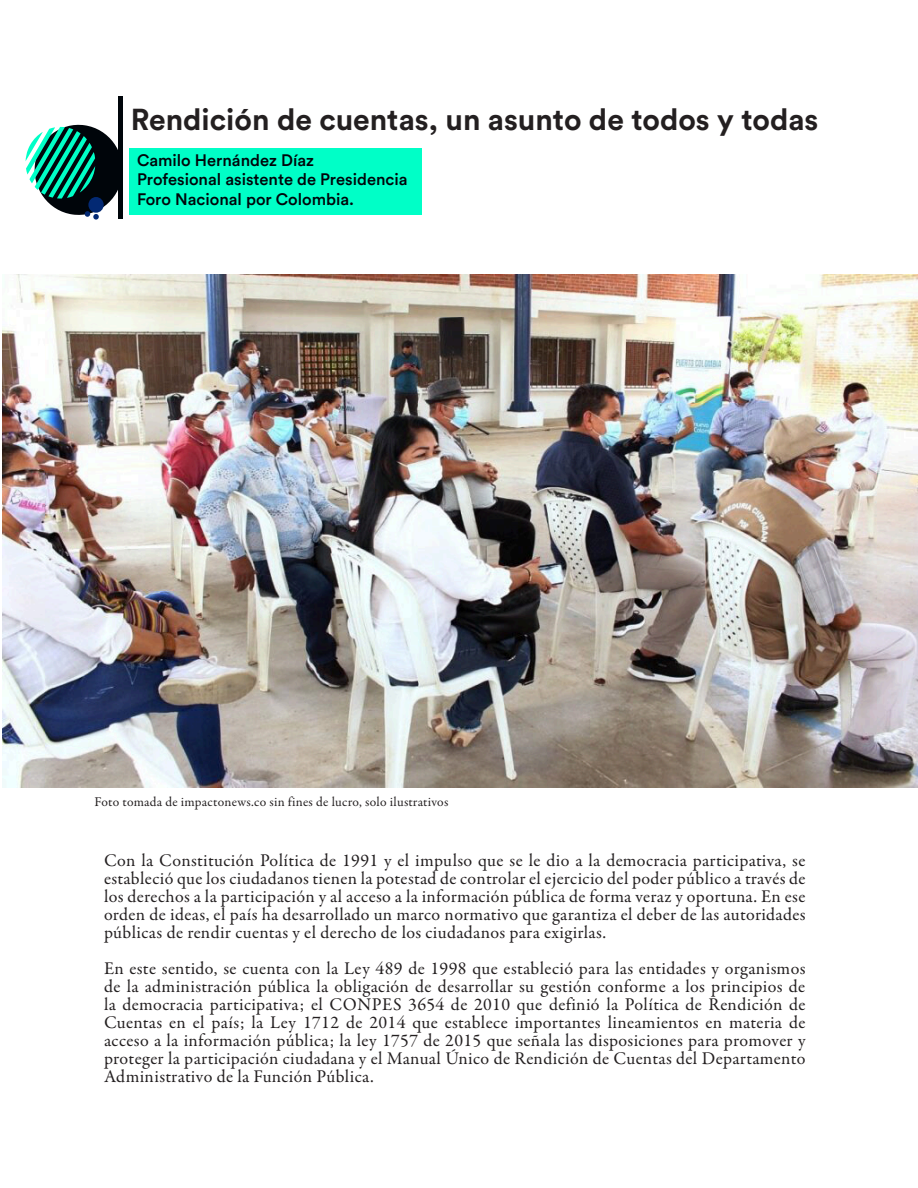
<style>
.page{position:relative;width:918px;height:1188px;background:#fff}
.page>*{position:absolute;margin:0;border:0;box-sizing:border-box;transform-origin:0 0}
.t1{font:700 30px "Circular Std";color:#231f20}
.t2{font:18px/18px "Garamond Premr Pro";letter-spacing:.02em;color:#231f20;text-align:justify}
.t3{font:500 16.5px "Circular Std";color:#00050a}
.t4{font:13.5px "Garamond Premr Pro";letter-spacing:.015em;color:#231f20}
</style>
<div class="page">
<hr style="left:118px;top:96px;width:4px;height:123px;background:#00050a">
<div style="left:129px;top:148px;width:292px;height:67px;background:#00ffc7"></div>
<svg style="left:26px;top:122px;width:97px;height:98px"></svg>
<img style="left:3px;top:274px;width:915px;height:514px">
<p class="t1" style="left:131px;top:100px;width:689px">Rendición de cuentas, un asunto de todos y todas</p>
<p class="t3" style="left:137px;top:149px;width:178px">Camilo Hernández Díaz</p>
<p class="t3" style="left:137px;top:169px;width:272px">Profesional asistente de Presidencia</p>
<p class="t3" style="left:137px;top:188px;width:218px">Foro Nacional por Colombia.</p>
<p class="t4" style="left:94px;top:794px;width:355px">Foto tomada de impactonews.co sin fines de lucro, solo ilustrativos</p>
<p class="t2" style="left:104px;top:851px;width:703px">Con la Constitución Política de 1991 y el impulso que se le dio a la democracia participativa, se estableció que los ciudadanos tienen la potestad de controlar el ejercicio del poder público a través de los derechos a la participación y al acceso a la información pública de forma veraz y oportuna. En ese orden de ideas, el país ha desarrollado un marco normativo que garantiza el deber de las autoridades públicas de rendir cuentas y el derecho de los ciudadanos para exigirlas.</p>
<p class="t2" style="left:104px;top:959px;width:703px">En este sentido, se cuenta con la Ley 489 de 1998 que estableció para las entidades y organismos de la administración pública la obligación de desarrollar su gestión conforme a los principios de la democracia participativa; el CONPES 3654 de 2010 que definió la Política de Rendición de Cuentas en el país; la Ley 1712 de 2014 que establece importantes lineamientos en materia de acceso a la información pública; la ley 1757 de 2015 que señala las disposiciones para promover y proteger la participación ciudadana y el Manual Único de Rendición de Cuentas del Departamento Administrativo de la Función Pública.</p>
</div>
